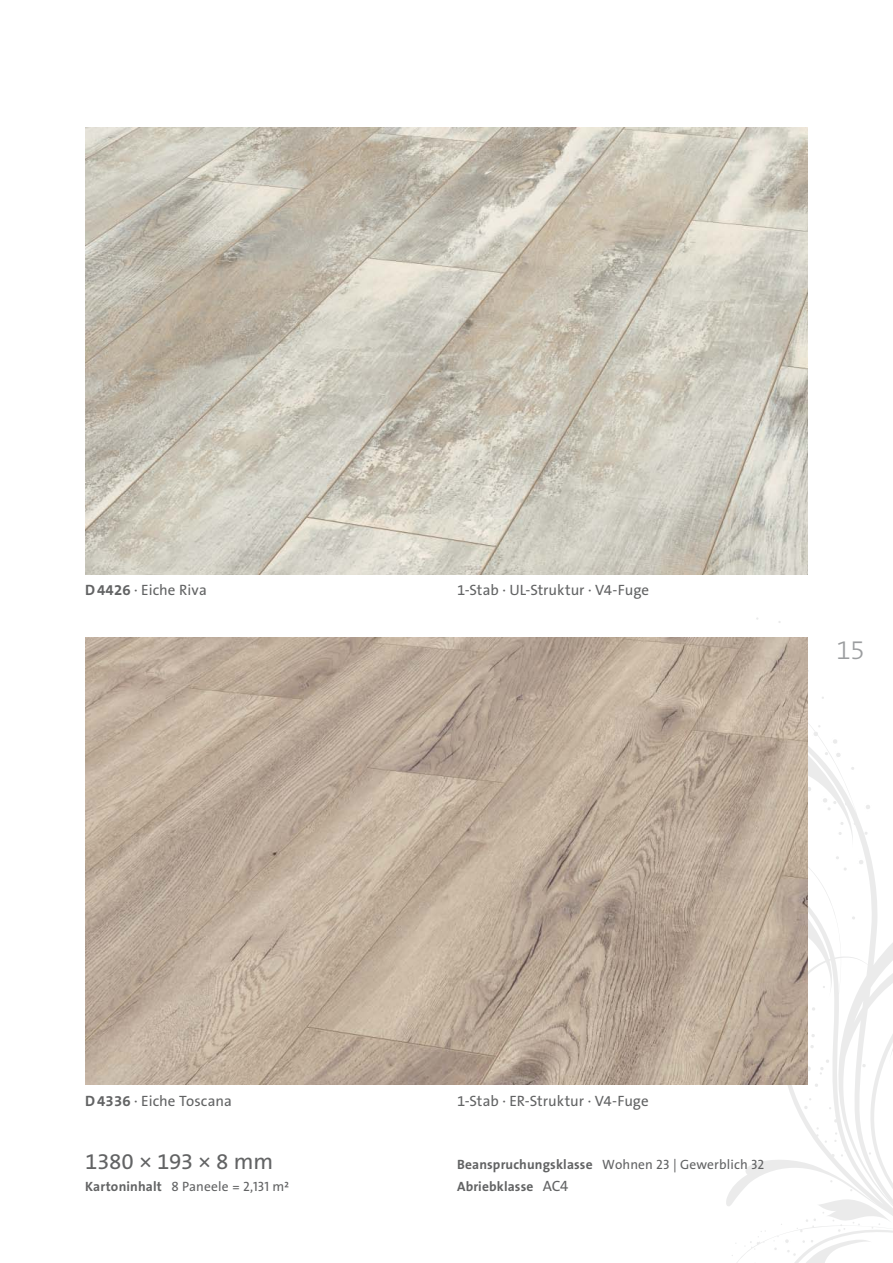
<style>
.page{position:relative;width:893px;height:1263px;background:#fff}
.page>*{position:absolute;margin:0;border:0;box-sizing:border-box;transform-origin:0 0}
.t1{font:300 27px "The Sans B3";color:#9b9d9f}
.t2{font:22.5px "The Sans B5 Plain";letter-spacing:-.015em;color:#626364}
.t3{font:15px "The Sans B5 Plain";color:#626364}
.t4{font:700 13.5px/21.3px "The Sans B7";letter-spacing:.01em;color:#626364}
.s1{font-family:"The Sans B7";font-weight:700}
.s2{font-family:"The Sans Caps";font-weight:400}
.s3{font-family:"The Sans";font-weight:400}
.s4{font-family:"The Sans Expert";font-weight:400}
.s5{font-family:"The Sans Caps";font-weight:400;font-size:15px}
</style>
<div class="page">
<svg style="left:604px;top:617px;width:289px;height:646px"></svg>
<img style="left:85px;top:128px;width:723px;height:446px">
<img style="left:85px;top:638px;width:723px;height:446px">
<p class="t3" style="left:85px;top:582px;width:123px"><span class="s1">D 4426</span> · Eiche Riva</p>
<p class="t3" style="left:457px;top:582px;width:194px">1-Stab · UL-Struktur · V4-Fuge</p>
<h1 class="t1" style="left:836px;top:636px;width:30px">15</h1>
<p class="t3" style="left:85px;top:1093px;width:148px"><span class="s1">D 4336</span> · Eiche Toscana</p>
<p class="t3" style="left:457px;top:1093px;width:193px">1-Stab · ER-Struktur · V4-Fuge</p>
<h2 class="t2" style="left:85px;top:1150px;width:190px">1380 × 193 × 8 mm</h2>
<p class="t4" style="left:85px;top:1176px;width:206px">Kartoninhalt <span class="s2">8</span> <span class="s3">Paneele =</span> <span class="s2">2,131</span> <span class="s3">m</span><span class="s4">C</span></p>
<p class="t4" style="left:457px;top:1155px;width:309px">Beanspruchungsklasse <span class="s3">Wohnen</span> <span class="s2">23</span> <span class="s3">| Gewerblich</span> <span class="s2">32<br></span>Abriebklasse <span class="s5">AC4</span></p>
</div>
